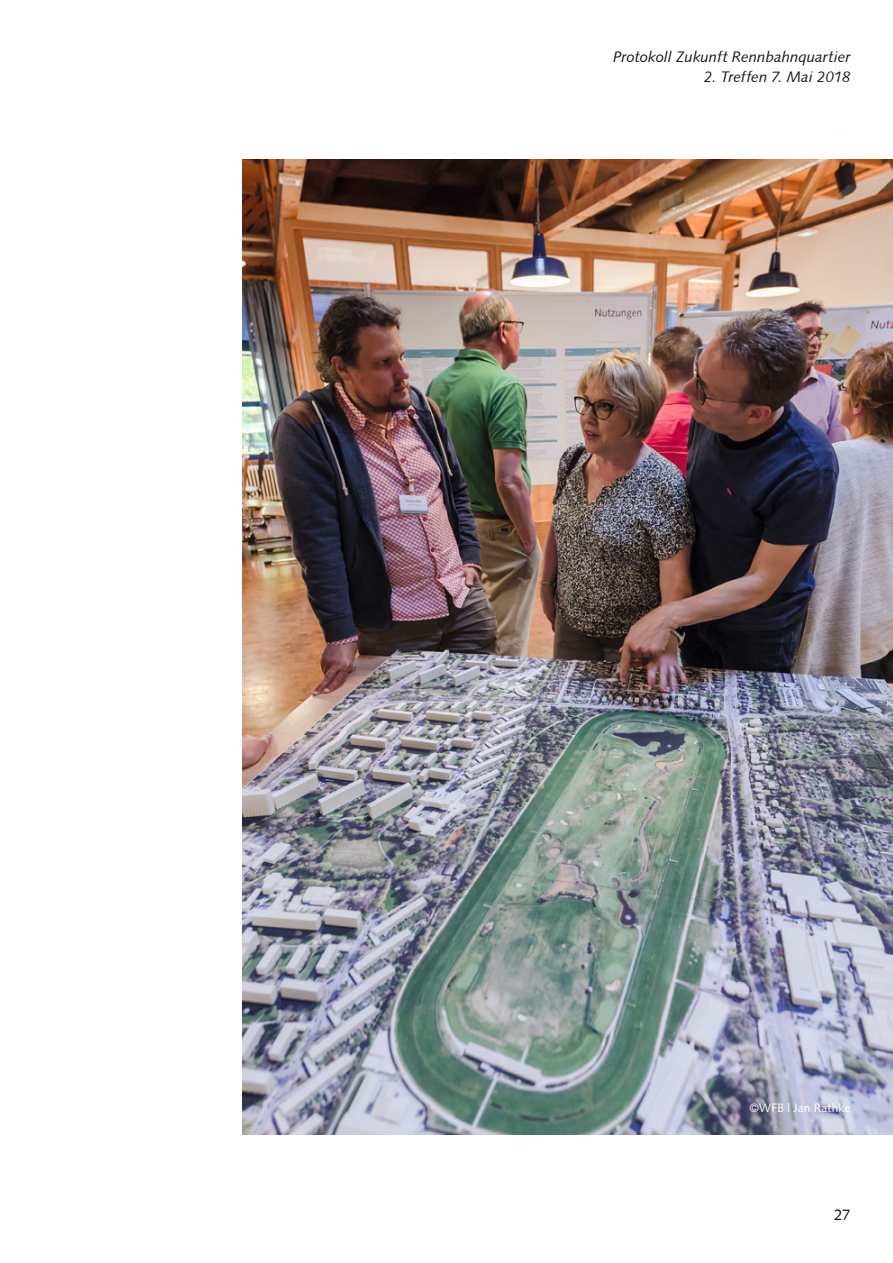
<style>
.page{position:relative;width:893px;height:1263px;background:#fff}
.page>*{position:absolute;margin:0;border:0;box-sizing:border-box;transform-origin:0 0}
.t1{font:italic 15px "Syntax";color:#131413}
.t2{font:15px "Syntax";color:#131413}
.t3{font:12px "Syntax";letter-spacing:.015em;color:#fff}
</style>
<div class="page">
<img style="left:242px;top:160px;width:651px;height:975px">
<p class="t1" style="left:613px;top:48px;width:239px">Protokoll Zukunft Rennbahnquartier</p>
<p class="t1" style="left:704px;top:68px;width:148px">2. Treffen 7. Mai 2018</p>
<p class="t3" style="left:749px;top:1101px;width:102px">©WFB | Jan Rathke</p>
<p class="t2" style="left:834px;top:1206px;width:18px">27</p>
</div>
